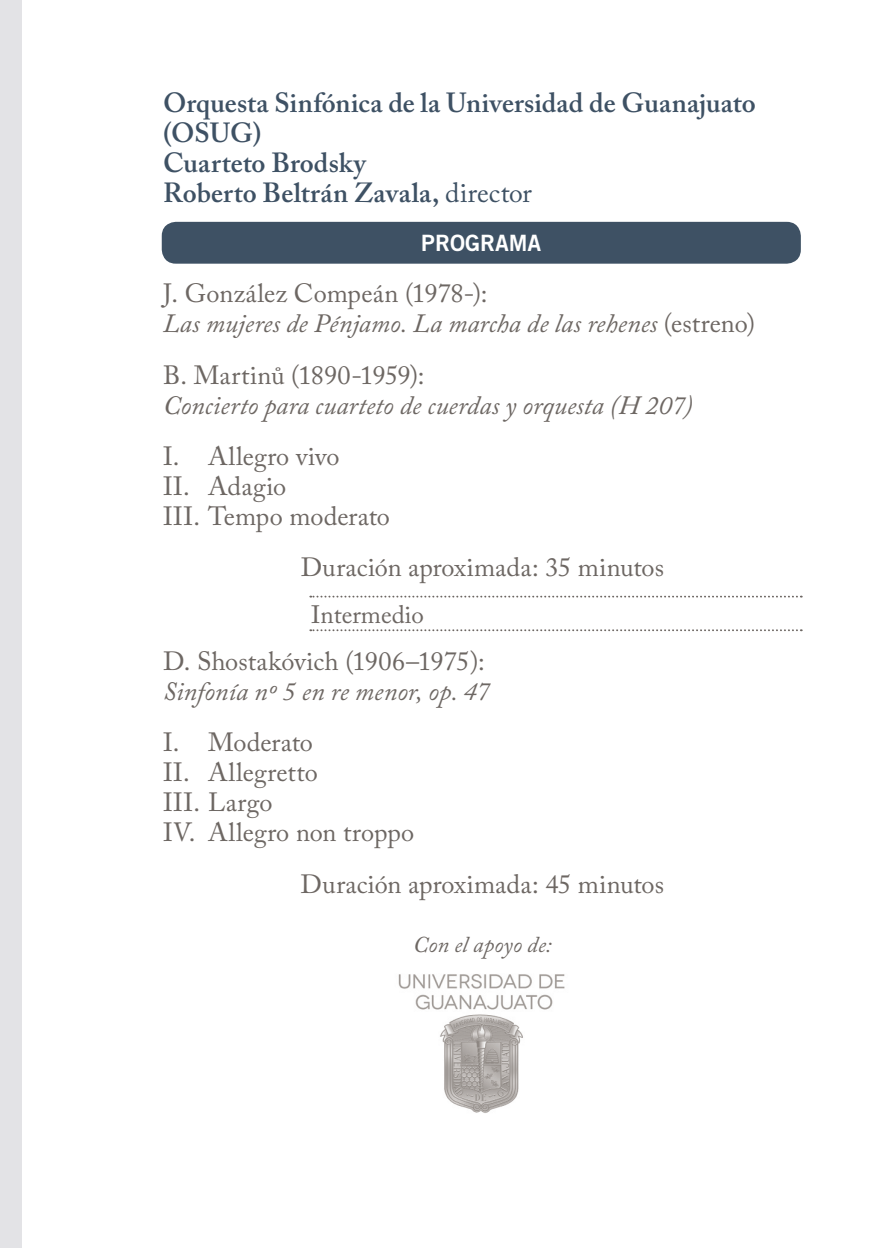
<style>
.page{position:relative;width:893px;height:1248px;background:#fff}
.page>*{position:absolute;margin:0;border:0;box-sizing:border-box;transform-origin:0 0}
.t1{font:600 27.5px/30px "Adobe Caslon Pro";letter-spacing:.005em;color:#3e5164}
.t2{font:26.25px/30px "Adobe Caslon Pro";letter-spacing:.005em;color:#6d6763}
.t3{font:italic 26.25px/30px "Adobe Caslon Pro";letter-spacing:.005em;color:#6d6763}
.t4{font:25px "Adobe Caslon Pro";color:#6d6763}
.t5{font:italic 22.5px "Adobe Caslon Pro";letter-spacing:.01em;color:#6d6763}
.t6{font:22.5px "Trade Gothic LT Std Bd 2";color:#fff}
.s1{font-weight:400}
.s2{font-style:normal}
</style>
<div class="page">
<div style="left:0;top:0;width:21px;height:1247px;background:#e3e3e6"></div>
<svg style="left:310px;top:595px;width:492px;height:2px"></svg>
<svg style="left:310px;top:629px;width:492px;height:2px"></svg>
<div style="left:162px;top:222px;width:639px;height:42px;background:#3e5164;border-radius:14px"></div>
<img style="left:398px;top:974px;width:167px;height:139px">
<p class="t1" style="left:163px;top:88px;width:594px">Orquesta Sinfónica de la Universidad de Guanajuato (OSUG)<br>Cuarteto Brodsky<br>Roberto Beltrán Zavala, <span class="s1">director</span></p>
<p class="t6" style="left:421px;top:229px;width:15px">PRO</p>
<p class="t6" style="left:465px;top:229px;width:31px">GRAMA</p>
<p class="t3" style="left:163px;top:278px;width:594px"><span class="s2">J. González Compeán (1978-):<br></span>Las mujeres de Pénjamo. La marcha de las rehenes <span class="s2">(estreno)</span></p>
<p class="t2" style="left:163px;top:359px;width:263px">B. Martinů (1890-1959):</p>
<p class="t3" style="left:163px;top:389px;width:531px">Concierto para cuarteto de cuerdas y orquesta (H 207)</p>
<p class="t2" style="left:163px;top:441px;width:228px">I. Allegro vivo<br>II. Adagio<br>III. Tempo moderato</p>
<p class="t2" style="left:301px;top:552px;width:365px">Duración aproximada: 35 minutos</p>
<p class="t4" style="left:311px;top:599px;width:114px">Intermedio</p>
<p class="t2" style="left:163px;top:645px;width:323px">D. Shostakóvich (1906–1975):</p>
<p class="t3" style="left:163px;top:675px;width:328px">Sinfonía nº 5 en re menor, op. 47</p>
<p class="t2" style="left:163px;top:727px;width:253px">I. Moderato<br>II. Allegretto<br>III. Largo<br>IV. Allegro non troppo</p>
<p class="t2" style="left:301px;top:868px;width:365px">Duración aproximada: 45 minutos</p>
<p class="t5" style="left:413px;top:930px;width:140px">Con el apoyo de:</p>
</div>
